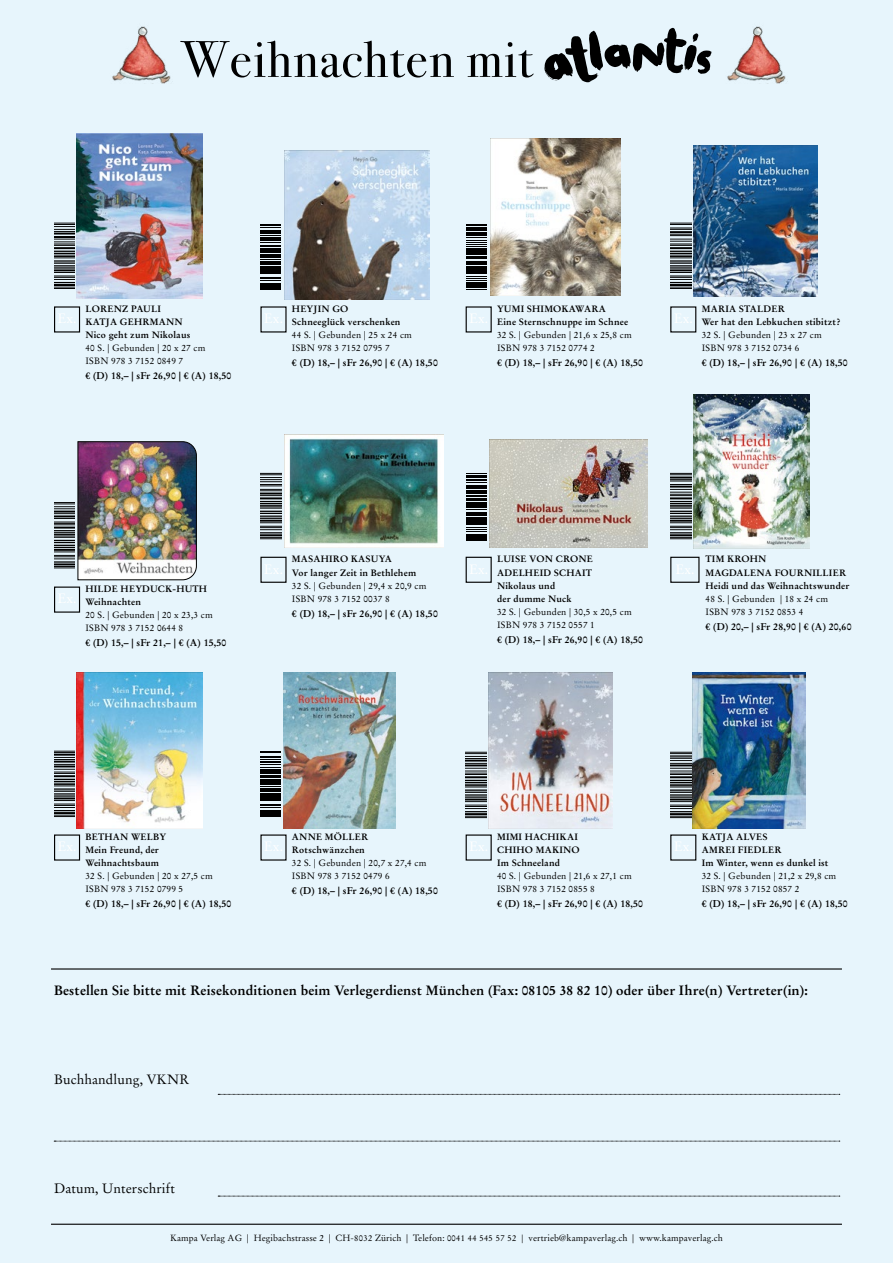
<style>
.page{position:relative;width:893px;height:1263px;background:#e7f5fc}
.page>*{position:absolute;margin:0;border:0;box-sizing:border-box;transform-origin:0 0}
.t1{font:51.45px "Bodoni Svty Two ITCTT";letter-spacing:.025em;color:#000}
.t2{font:700 13.5px "Stempel Garamond LT Pro";letter-spacing:.01em;color:#000}
.t3{font:13.5px "Stempel Garamond LT Pro";letter-spacing:.01em;color:#000}
.t4{font:700 9.75px "Stempel Garamond LT Pro";letter-spacing:.02em;color:#000}
.t5{font:9.15px/13px "Stempel Garamond LT Pro";letter-spacing:.02em;color:#000}
.t6{font:700 9.15px/13px "Stempel Garamond LT Pro";letter-spacing:.02em;color:#000}
.t7{font:9px "Stempel Garamond LT Pro";letter-spacing:.01em;color:#000}
.s1{font-size:8.55px}
</style>
<div class="page">
<img style="left:112px;top:26px;width:59px;height:57px">
<img style="left:727px;top:26px;width:59px;height:57px">
<hr style="left:51px;top:968px;width:791px;height:1px;background:#000">
<svg style="left:218px;top:1094px;width:622px;height:1px"></svg>
<svg style="left:218px;top:1196px;width:622px;height:1px"></svg>
<svg style="left:54px;top:1141px;width:786px;height:1px"></svg>
<img style="left:490px;top:138px;width:131px;height:157px">
<img style="left:693px;top:145px;width:124px;height:151px">
<div style="left:54px;top:306px;width:26px;height:26px;border:1px solid #000"></div>
<img style="left:77px;top:133px;width:125px;height:166px">
<img style="left:284px;top:150px;width:145px;height:149px">
<div style="left:466px;top:557px;width:26px;height:26px;border:1px solid #000"></div>
<img style="left:489px;top:439px;width:159px;height:109px">
<div style="left:670px;top:557px;width:29px;height:26px;border:1px solid #000"></div>
<div style="left:260px;top:557px;width:27px;height:26px;border:1px solid #000"></div>
<img style="left:284px;top:434px;width:160px;height:113px">
<svg style="left:54px;top:272px;width:21px;height:17px"></svg>
<hr style="left:54px;top:269px;width:21px;height:2px;background:#000">
<hr style="left:54px;top:267px;width:21px;height:2px;background:#000">
<hr style="left:54px;top:265px;width:21px;height:2px;background:#000">
<hr style="left:54px;top:262px;width:21px;height:2px;background:#000">
<hr style="left:54px;top:260px;width:21px;height:2px;background:#000">
<svg style="left:54px;top:239px;width:21px;height:20px"></svg>
<hr style="left:54px;top:236px;width:21px;height:2px;background:#000">
<hr style="left:54px;top:232px;width:21px;height:3px;background:#000">
<svg style="left:54px;top:223px;width:21px;height:9px"></svg>
<div style="left:54px;top:586px;width:26px;height:27px;border:1px solid #000"></div>
<img style="left:54px;top:442px;width:143px;height:138px">
<svg style="left:260px;top:473px;width:21px;height:66px"></svg>
<svg style="left:466px;top:473px;width:20px;height:68px"></svg>
<svg style="left:670px;top:473px;width:21px;height:66px"></svg>
<svg style="left:260px;top:273px;width:21px;height:17px"></svg>
<hr style="left:260px;top:270px;width:21px;height:3px;background:#000">
<hr style="left:260px;top:268px;width:21px;height:2px;background:#000">
<hr style="left:260px;top:266px;width:21px;height:2px;background:#000">
<svg style="left:260px;top:224px;width:21px;height:41px"></svg>
<svg style="left:466px;top:287px;width:20px;height:3px"></svg>
<hr style="left:466px;top:285px;width:20px;height:2px;background:#000">
<hr style="left:466px;top:282px;width:20px;height:2px;background:#000">
<svg style="left:466px;top:266px;width:20px;height:15px"></svg>
<hr style="left:466px;top:263px;width:20px;height:2px;background:#000">
<hr style="left:466px;top:261px;width:20px;height:2px;background:#000">
<svg style="left:466px;top:254px;width:20px;height:5px"></svg>
<hr style="left:466px;top:251px;width:20px;height:2px;background:#000">
<hr style="left:466px;top:248px;width:20px;height:2px;background:#000">
<svg style="left:466px;top:235px;width:20px;height:12px"></svg>
<hr style="left:466px;top:232px;width:20px;height:2px;background:#000">
<hr style="left:466px;top:229px;width:20px;height:2px;background:#000">
<hr style="left:466px;top:227px;width:20px;height:2px;background:#000">
<svg style="left:466px;top:224px;width:20px;height:2px"></svg>
<svg style="left:670px;top:272px;width:21px;height:17px"></svg>
<hr style="left:670px;top:269px;width:21px;height:2px;background:#000">
<hr style="left:670px;top:267px;width:21px;height:2px;background:#000">
<hr style="left:670px;top:265px;width:21px;height:2px;background:#000">
<hr style="left:670px;top:262px;width:21px;height:2px;background:#000">
<hr style="left:670px;top:260px;width:21px;height:2px;background:#000">
<svg style="left:670px;top:223px;width:21px;height:36px"></svg>
<img style="left:693px;top:394px;width:117px;height:155px">
<hr style="left:51px;top:1224px;width:791px;height:1px;background:#000">
<svg style="left:544px;top:28px;width:168px;height:55px"></svg>
<div style="left:54px;top:834px;width:26px;height:26px;border:1px solid #000"></div>
<img style="left:77px;top:672px;width:125px;height:156px">
<svg style="left:54px;top:800px;width:21px;height:17px"></svg>
<hr style="left:54px;top:797px;width:21px;height:2px;background:#000">
<hr style="left:54px;top:795px;width:21px;height:2px;background:#000">
<hr style="left:54px;top:793px;width:21px;height:2px;background:#000">
<hr style="left:54px;top:790px;width:21px;height:2px;background:#000">
<hr style="left:54px;top:788px;width:21px;height:2px;background:#000">
<svg style="left:54px;top:751px;width:21px;height:36px"></svg>
<img style="left:283px;top:672px;width:113px;height:156px">
<svg style="left:260px;top:800px;width:21px;height:17px"></svg>
<hr style="left:260px;top:798px;width:21px;height:2px;background:#000">
<hr style="left:260px;top:795px;width:21px;height:2px;background:#000">
<hr style="left:260px;top:793px;width:21px;height:2px;background:#000">
<svg style="left:260px;top:751px;width:21px;height:41px"></svg>
<img style="left:488px;top:672px;width:125px;height:156px">
<svg style="left:466px;top:801px;width:20px;height:17px"></svg>
<hr style="left:466px;top:798px;width:20px;height:2px;background:#000">
<hr style="left:466px;top:796px;width:20px;height:2px;background:#000">
<hr style="left:466px;top:794px;width:20px;height:2px;background:#000">
<hr style="left:466px;top:791px;width:20px;height:2px;background:#000">
<hr style="left:466px;top:789px;width:20px;height:2px;background:#000">
<svg style="left:466px;top:752px;width:20px;height:36px"></svg>
<img style="left:693px;top:672px;width:113px;height:156px">
<svg style="left:670px;top:801px;width:21px;height:17px"></svg>
<hr style="left:670px;top:798px;width:21px;height:2px;background:#000">
<hr style="left:670px;top:796px;width:21px;height:2px;background:#000">
<hr style="left:670px;top:794px;width:21px;height:2px;background:#000">
<hr style="left:670px;top:791px;width:21px;height:2px;background:#000">
<hr style="left:670px;top:789px;width:21px;height:2px;background:#000">
<svg style="left:670px;top:760px;width:21px;height:28px"></svg>
<hr style="left:670px;top:757px;width:21px;height:2px;background:#000">
<hr style="left:670px;top:755px;width:21px;height:2px;background:#000">
<svg style="left:670px;top:752px;width:21px;height:2px"></svg>
<h1 class="t1" style="left:181px;top:17px;width:353px">Weihnachten mit</h1>
<p class="t6" style="left:86px;top:302px;width:106px">LORENZ PAULI<br>KATJA GEHRMANN<br>Nico geht zum Nikolaus</p>
<p class="t5" style="left:86px;top:342px;width:121px">40 S. | Gebunden | 20 x 27 cm<br>ISBN 978 3 7152 0849 7</p>
<p class="t4" style="left:86px;top:370px;width:147px">€ (D) 18,– | sFr 26,90 | € (A) 18,50</p>
<p class="t6" style="left:292px;top:302px;width:110px">HEYJIN GO<br>Schneeglück verschenken</p>
<p class="t5" style="left:292px;top:328px;width:121px">44 S. | Gebunden | 25 x 24 cm<br>ISBN 978 3 7152 0795 7</p>
<p class="t4" style="left:292px;top:357px;width:147px">€ (D) 18,– | sFr 26,90 | € (A) 18,50</p>
<p class="t6" style="left:497px;top:302px;width:133px">YUMI SHIMOKAWARA<br>Eine Sternschnuppe im Schnee</p>
<p class="t5" style="left:497px;top:328px;width:136px">32 S. | Gebunden | 21,6 x 25,8 cm<br>ISBN 978 3 7152 0774 2</p>
<p class="t4" style="left:497px;top:357px;width:147px">€ (D) 18,– | sFr 26,90 | € (A) 18,50</p>
<p class="t6" style="left:702px;top:302px;width:140px">MARIA STALDER<br>Wer hat den Lebkuchen stibitzt?</p>
<p class="t5" style="left:702px;top:328px;width:121px">32 S. | Gebunden | 23 x 27 cm<br>ISBN 978 3 7152 0734 6</p>
<p class="t4" style="left:702px;top:357px;width:147px">€ (D) 18,– | sFr 26,90 | € (A) 18,50</p>
<p class="t6" style="left:86px;top:583px;width:123px">HILDE HEYDUCK-HUTH<br>Weihnachten</p>
<p class="t5" style="left:86px;top:609px;width:129px">20 S. | Gebunden | 20 x 23,3 cm<br>ISBN 978 3 7152 0644 8</p>
<p class="t4" style="left:86px;top:637px;width:142px">€ (D) 15,– | sFr 21,– | € (A) 15,50</p>
<p class="t6" style="left:292px;top:553px;width:126px">MASAHIRO KASUYA<br>Vor langer Zeit in Bethlehem</p>
<p class="t5" style="left:292px;top:579px;width:136px">32 S. | Gebunden | 29,4 x 20,9 cm<br>ISBN 978 3 7152 0037 8</p>
<p class="t4" style="left:292px;top:607px;width:147px">€ (D) 18,– | sFr 26,90 | € (A) 18,50</p>
<p class="t6" style="left:497px;top:553px;width:97px">LUISE VON CRONE<br>ADELHEID SCHAIT<br>Nikolaus und<br>der dumme Nuck</p>
<p class="t5" style="left:497px;top:605px;width:136px">32 S. | Gebunden | 30,5 x 20,5 cm<br>ISBN 978 3 7152 0557 1</p>
<p class="t4" style="left:497px;top:633px;width:147px">€ (D) 18,– | sFr 26,90 | € (A) 18,50</p>
<p class="t6" style="left:706px;top:553px;width:145px">TIM KROHN<br>MAGDALENA FOURNILLIER<br>Heidi und das Weihnachtswunder</p>
<p class="t5" style="left:706px;top:592px;width:124px">48 S. | Gebunden | 18 x 24 cm<br>ISBN 978 3 7152 0853 4</p>
<p class="t4" style="left:706px;top:620px;width:147px">€ (D) 20,– | sFr 28,90 | € (A) 20,60</p>
<p class="t6" style="left:86px;top:830px;width:82px">BETHAN WELBY<br>Mein Freund, der<br>Weihnachtsbaum</p>
<p class="t5" style="left:86px;top:870px;width:129px">32 S. | Gebunden | 20 x 27,5 cm<br>ISBN 978 3 7152 0799 5</p>
<p class="t4" style="left:86px;top:898px;width:147px">€ (D) 18,– | sFr 26,90 | € (A) 18,50</p>
<p class="t6" style="left:292px;top:830px;width:78px">ANNE MÖLLER<br>Rotschwänzchen</p>
<p class="t5" style="left:292px;top:856px;width:136px">32 S. | Gebunden | 20,7 x 27,4 cm<br>ISBN 978 3 7152 0479 6</p>
<p class="t4" style="left:292px;top:885px;width:147px">€ (D) 18,– | sFr 26,90 | € (A) 18,50</p>
<p class="t6" style="left:497px;top:830px;width:84px">MIMI HACHIKAI<br>CHIHO MAKINO<br>Im Schneeland</p>
<p class="t5" style="left:497px;top:870px;width:136px">40 S. | Gebunden | 21,6 x 27,1 cm<br>ISBN 978 3 7152 0855 8</p>
<p class="t4" style="left:497px;top:898px;width:147px">€ (D) 18,– | sFr 26,90 | € (A) 18,50</p>
<p class="t6" style="left:702px;top:830px;width:128px">KATJA ALVES<br>AMREI FIEDLER<br>Im Winter, wenn es dunkel ist</p>
<p class="t5" style="left:702px;top:870px;width:136px">32 S. | Gebunden | 21,2 x 29,8 cm<br>ISBN 978 3 7152 0857 2</p>
<p class="t4" style="left:702px;top:898px;width:147px">€ (D) 18,– | sFr 26,90 | € (A) 18,50</p>
<h2 class="t2" style="left:54px;top:981px;width:755px">Bestellen Sie bitte mit Reisekonditionen beim Verlegerdienst München (Fax: 08105 38 82 10) oder über Ihre(n) Vertreter(in):</h2>
<h2 class="t3" style="left:54px;top:1070px;width:137px">Buchhandlung, VKNR</h2>
<h2 class="t3" style="left:54px;top:1179px;width:122px">Datum, Unterschrift</h2>
<p class="t7" style="left:170px;top:1232px;width:554px">Kampa Verlag AG | Hegibachstrasse 2 | CH-<span class="s1">8032</span> Zürich | Telefon: <span class="s1">0041 44 545 57 52 |</span> vertrieb@kampaverlag.ch | www.kampaverlag.ch</p>
</div>
